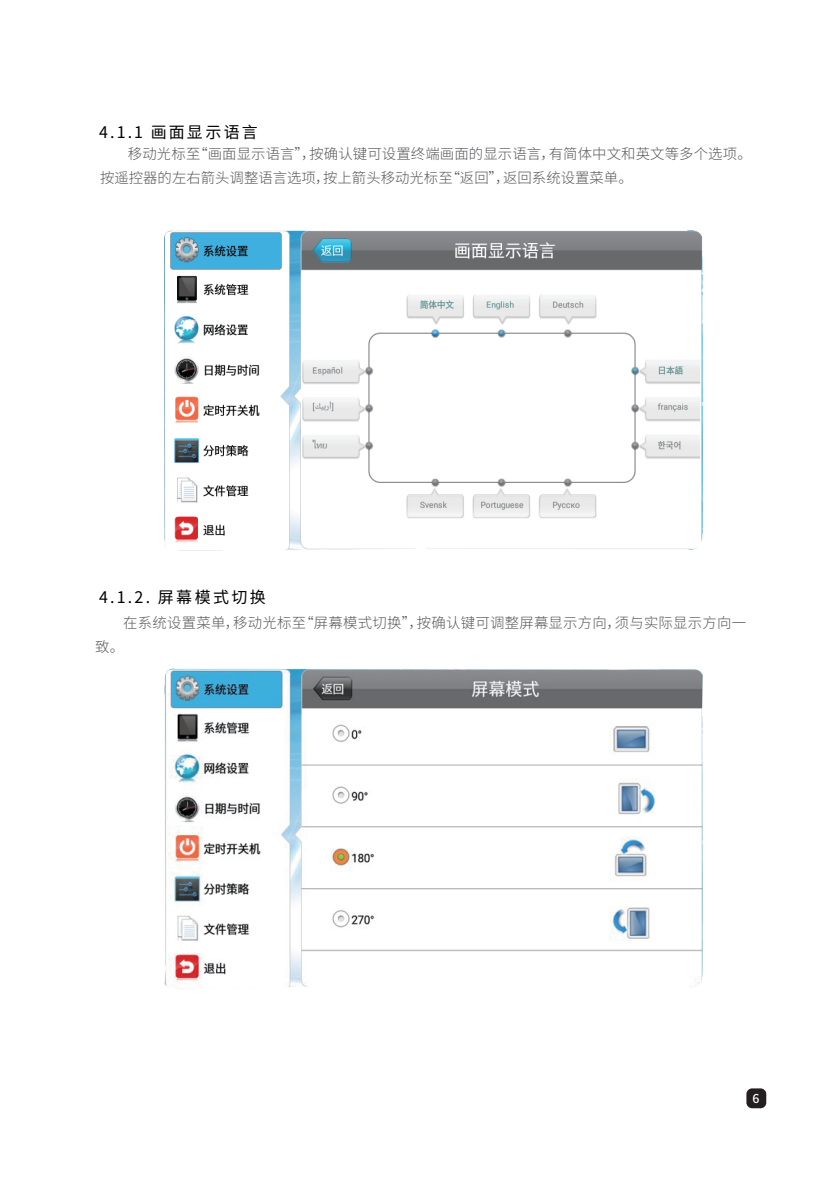
<style>
.page{position:relative;width:840px;height:1191px;background:#fff}
.page>*{position:absolute;margin:0;border:0;box-sizing:border-box;transform-origin:0 0}
.t1{font:16px "Source Han Sans CN";letter-spacing:.145em;color:#000}
.t2{font:300 14.4px/24px "Source Han Sans CN";letter-spacing:.005em;color:#57585a}
.t3{font:500 12.2px "Source Han Sans CN";color:#fff}
</style>
<div class="page">
<img style="left:164px;top:230px;width:538px;height:321px">
<img style="left:164px;top:668px;width:538px;height:319px">
<div style="left:746px;top:1088px;width:19px;height:20px;background:#231f20;border-radius:6px"></div>
<p class="t1" style="left:99px;top:123px;width:160px">4.1.1 画面显示语言</p>
<p class="t2" style="left:100px;top:142px;width:653px;text-indent:28px">移动光标至“画面显示语言”，按确认键可设置终端画面的显示语言，有简体中文和英文等多个选项。按遥控器的左右箭头调整语言选项，按上箭头移动光标至“返回”，返回系统设置菜单。</p>
<p class="t1" style="left:99px;top:588px;width:168px">4.1.2. 屏幕模式切换</p>
<p class="t2" style="left:95px;top:611px;width:652px;text-indent:28px">在系统设置菜单，移动光标至“屏幕模式切换”，按确认键可调整屏幕显示方向，须与实际显示方向一致。</p>
<p class="t3" style="left:752px;top:1091px;width:8px">6</p>
</div>
